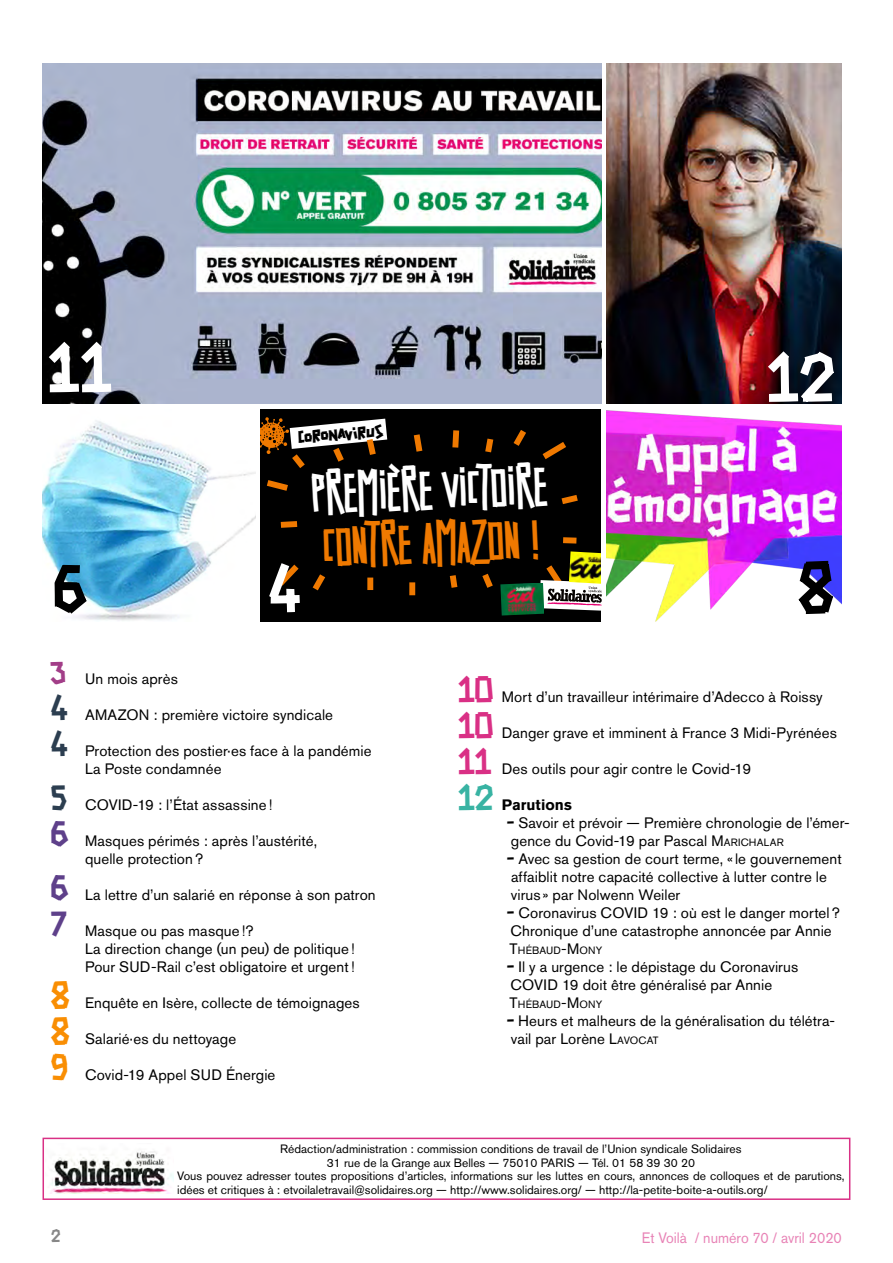
<style>
.page{position:relative;width:893px;height:1263px;background:#fff}
.page>*{position:absolute;margin:0;border:0;box-sizing:border-box;transform-origin:0 0}
.t1{font:57px "Scotchlidaires";color:#fff}
.t2{font:57px "Scotchlidaires";color:#000}
.t3{font:46.05px "Solidaire Cortege";color:#fff}
.t4{font:46.05px "Solidaire Cortege";color:#ef7900}
.t5{font:15px/18px "Akzidenz Grotesk Std";letter-spacing:.005em;color:#000}
.t6{font:15px "Akzidenz Grotesk Std";color:#e883b6;scale:.95 1}
.t7{font:700 15px "Akzidenz Grotesk Std";color:#000}
.t8{font:15px "Scotchlidaires";color:#878787}
.t9{font:14.55px "Solidaire Action";color:#000}
.t10{font:12px "Akzidenz Grotesk Std";color:#000}
.t11{font:10.5px "Akzidenz Grotesk Std";letter-spacing:.015em;color:#000}
.s1{font-family:"Scotchlidaires";font-size:27px;color:#a23e88}
.s2{font-family:"Scotchlidaires";font-size:30px;color:#2c3e50}
.s3{font-family:"Scotchlidaires";font-size:30px;color:#5e408a}
.s4{font-family:"Scotchlidaires";font-size:30px;color:#f98e03}
.s5{font-family:"Scotchlidaires";font-size:30px;color:#d93085}
.s6{font-family:"Scotchlidaires";font-weight:400;font-size:30px;color:#38b3a3}
.s7{font-family:"Scotchlidaires"}
.s8{font-size:10.5px}
.s9{font-size:15px}
</style>
<div class="page">
<img style="left:43px;top:420px;width:212px;height:201px">
<div style="left:43px;top:1138px;width:807px;height:62px;border:2px solid #d93085"></div>
<img style="left:50px;top:1151px;width:123px;height:43px">
<div style="left:261px;top:409px;width:340px;height:213px;background:#000"></div>
<svg style="left:413px;top:434px;width:10px;height:18px"></svg>
<svg style="left:280px;top:521px;width:18px;height:7px"></svg>
<div style="left:367px;top:577px;width:6px;height:13px;background:#ef7900"></div>
<div style="left:409px;top:582px;width:6px;height:13px;background:#ef7900"></div>
<svg style="left:449px;top:575px;width:9px;height:13px"></svg>
<svg style="left:482px;top:573px;width:11px;height:15px"></svg>
<div style="left:563px;top:537px;width:13px;height:7px;background:#ef7900"></div>
<svg style="left:561px;top:495px;width:17px;height:9px"></svg>
<svg style="left:485px;top:438px;width:9px;height:15px"></svg>
<svg style="left:261px;top:417px;width:126px;height:74px"></svg>
<svg style="left:452px;top:430px;width:8px;height:18px"></svg>
<svg style="left:513px;top:430px;width:53px;height:30px"></svg>
<svg style="left:278px;top:564px;width:48px;height:27px"></svg>
<svg style="left:540px;top:565px;width:61px;height:46px"></svg>
<img style="left:569px;top:551px;width:32px;height:33px">
<img style="left:500px;top:582px;width:44px;height:33px">
<img style="left:43px;top:63px;width:558px;height:341px">
<img style="left:606px;top:410px;width:235px;height:212px">
<img style="left:606px;top:63px;width:235px;height:341px">
<h1 class="t1" style="left:48px;top:331px;width:66px">11</h1>
<h1 class="t1" style="left:767px;top:341px;width:69px">12</h1>
<h1 class="t2" style="left:53px;top:552px;width:36px">6</h1>
<p class="t9" style="left:297px;top:426px;width:87px;rotate:-4deg">CORONAVIRUS</p>
<h2 class="t3" style="left:310px;top:465px;width:237px;rotate:-2deg">PREMIÈRE VICTOIRE</h2>
<h2 class="t4" style="left:322px;top:517px;width:218px;rotate:-2deg">CONTRE AMAZON !</h2>
<h1 class="t1" style="left:268px;top:552px;width:34px">4</h1>
<h1 class="t2" style="left:798px;top:552px;width:37px">8</h1>
<p class="t5" style="left:50px;top:670px;width:129px"><span class="s1">3</span> Un mois après</p>
<p class="t5" style="left:51px;top:706px;width:284px"><span class="s2">4</span> AMAZON : première victoire syndicale</p>
<p class="t5" style="left:85px;top:742px;width:288px;text-indent:-34px"><span class="s2">4</span> Protection des postier·es face à la pandémie<br>La Poste condamnée</p>
<p class="t5" style="left:51px;top:796px;width:223px"><span class="s2">5</span> COVID-19 : l’État assassine!</p>
<p class="t5" style="left:85px;top:832px;width:234px;text-indent:-34px"><span class="s3">6</span> Masques périmés : après l’austérité, quelle protection?</p>
<p class="t5" style="left:51px;top:886px;width:326px"><span class="s3">6</span> La lettre d’un salarié en réponse à son patron</p>
<p class="t5" style="left:85px;top:922px;width:271px;text-indent:-34px"><span class="s3">7</span> Masque ou pas masque!?<br>La direction change (un peu) de politique!<br>Pour SUD-Rail c’est obligatoire et urgent!</p>
<p class="t5" style="left:51px;top:994px;width:310px"><span class="s4">8</span> Enquête en Isère, collecte de témoignages</p>
<p class="t5" style="left:51px;top:1030px;width:187px"><span class="s4">8</span> Salarié·es du nettoyage</p>
<p class="t5" style="left:51px;top:1066px;width:226px"><span class="s4">9</span> Covid-19 Appel SUD Énergie</p>
<p class="t5" style="left:458px;top:688px;width:366px"><span class="s5">10</span> Mort d’un travailleur intérimaire d’Adecco à Roissy</p>
<p class="t5" style="left:458px;top:724px;width:380px"><span class="s5">10</span> Danger grave et imminent à France 3 Midi-Pyrénées</p>
<p class="t5" style="left:458px;top:760px;width:295px"><span class="s5">11</span> Des outils pour agir contre le Covid-19</p>
<p class="t7" style="left:458px;top:796px;width:115px"><span class="s6">12</span> Parutions</p>
<p class="t5" style="left:507px;top:814px;width:344px"><span class="s7">–</span> Savoir et prévoir — Première chronologie de l’émer&shy;gence du Covid-19 par Pascal M<span class="s8">ARICHALAR</span></p>
<p class="t5" style="left:507px;top:850px;width:336px"><span class="s7">–</span> Avec sa gestion de court terme, «le gouvernement affaiblit notre capacité collective à lutter contre le virus » par Nolwenn Weiler</p>
<p class="t5" style="left:507px;top:904px;width:334px"><span class="s7">–</span> Coronavirus COVID 19 : où est le danger mortel?<br>Chronique d’une catastrophe annoncée par Annie</p>
<p class="t11" style="left:509px;top:944px;width:94px"><span class="s9">T</span>HÉBAUD<span class="s9">-M</span>ONY</p>
<p class="t5" style="left:507px;top:958px;width:293px"><span class="s7">–</span> Il y a urgence : le dépistage du Coronavirus<br>COVID 19 doit être généralisé par Annie</p>
<p class="t11" style="left:509px;top:998px;width:94px"><span class="s9">T</span>HÉBAUD<span class="s9">-M</span>ONY</p>
<p class="t5" style="left:507px;top:1012px;width:329px"><span class="s7">–</span> Heurs et malheurs de la généralisation du télétra&shy;vail par Lorène L<span class="s8">AVOCAT</span></p>
<p class="t10" style="left:280px;top:1142px;width:463px">Rédaction/administration : commission conditions de travail de l’Union syndicale Solidaires</p>
<p class="t10" style="left:327px;top:1155px;width:370px">31 rue de la Grange aux Belles — 75010 PARIS — Tél. 01 58 39 30 20</p>
<p class="t10" style="left:177px;top:1169px;width:669px">Vous pouvez adresser toutes propositions d’articles, informations sur les luttes en cours, annonces de colloques et de parutions,</p>
<p class="t10" style="left:177px;top:1182px;width:592px">idées et critiques à : etvoilaletravail@solidaires.org — http://www.solidaires.org/ — http://la-petite-boite-a-outils.org/</p>
<p class="t8" style="left:51px;top:1226px;width:11px">2</p>
<p class="t6" style="left:642px;top:1228px;width:212px">Et Voilà / numéro 70 / avril 2020</p>
</div>
